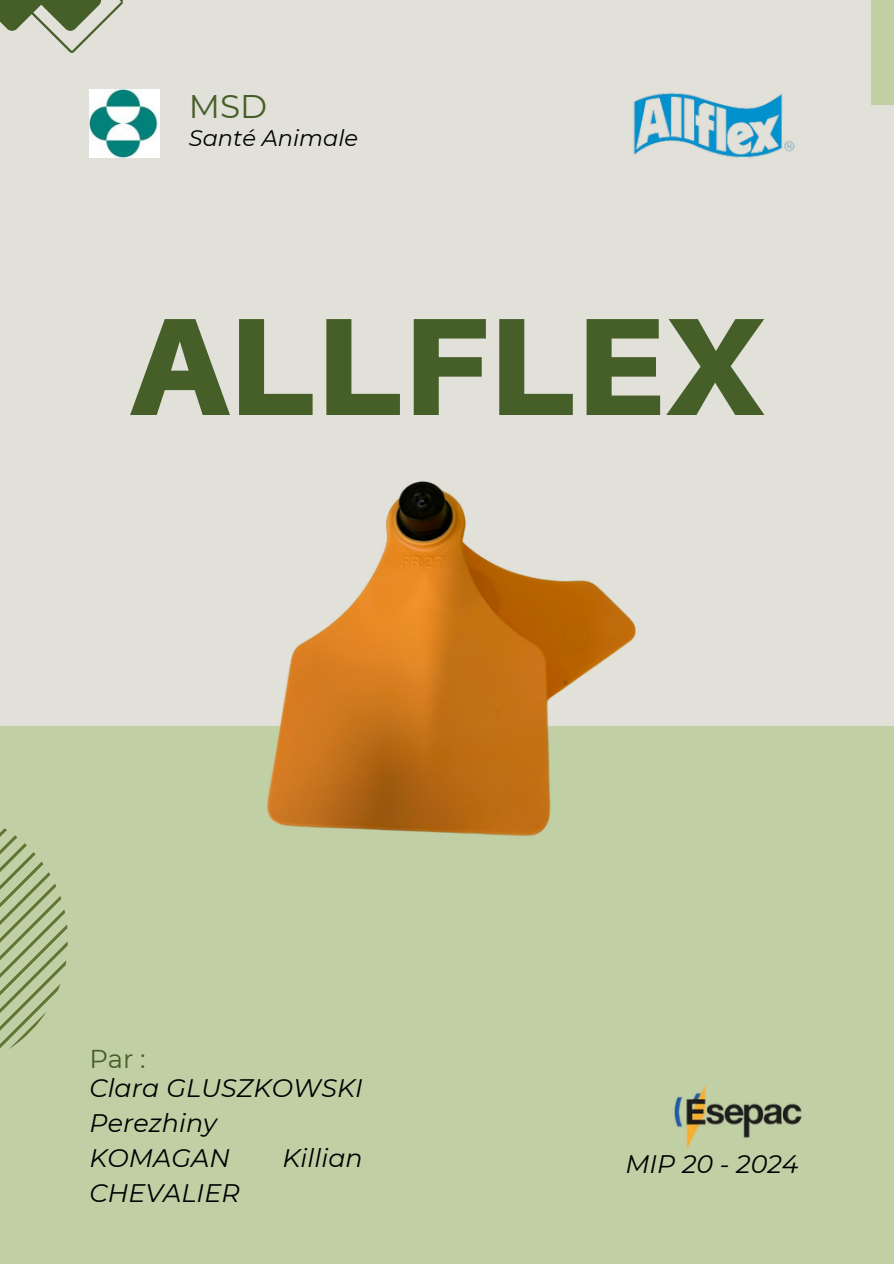
<style>
.page{position:relative;width:894px;height:1264px;background:#fff}
.page>*{position:absolute;margin:0;border:0;box-sizing:border-box;transform-origin:0 0}
.t1{font:900 138.9px "Aileron";color:#465e28}
.t2{font:32.7px "Montserrat";color:#465e28}
.t3{font:25.8px "Montserrat";color:#465e28}
.t4{font:italic 25.35px/34.8px "Montserrat";letter-spacing:.005em;color:#000}
.t5{font:italic 22.5px "Montserrat";color:#000}
</style>
<div class="page">
<div style="left:0;top:0;width:893px;height:1263px;background:#e1e0d9"></div>
<svg style="left:0;top:0;width:123px;height:53px"></svg>
<div style="left:0;top:719px;width:893px;height:544px;background:#c1cfa5"></div>
<svg style="left:0;top:828px;width:68px;height:221px"></svg>
<div style="left:870px;top:0;width:22px;height:105px;background:#c1cfa5"></div>
<img style="left:89px;top:89px;width:70px;height:69px">
<img style="left:222px;top:481px;width:449px;height:355px">
<img style="left:674px;top:1086px;width:128px;height:63px">
<img style="left:633px;top:93px;width:162px;height:65px">
<h1 class="t2" style="left:189px;top:86px;width:80px">MSD</h1>
<p class="t5" style="left:189px;top:124px;width:171px">Santé Animale</p>
<p class="t1" style="left:129px;top:280px;width:635px">ALLFLEX</p>
<p class="t3" style="left:89px;top:1043px;width:58px">Par :</p>
<h4 class="t4" style="left:89px;top:1070px;width:275px">Clara GLUSZKOWSKI<br>Perezhiny<br>KOMAGAN</h4>
<h4 class="t4" style="left:282px;top:1140px;width:82px">Killian</h4>
<h4 class="t4" style="left:89px;top:1175px;width:152px">CHEVALIER</h4>
<h4 class="t4" style="left:625px;top:1146px;width:175px">MIP 20 - 2024</h4>
</div>
